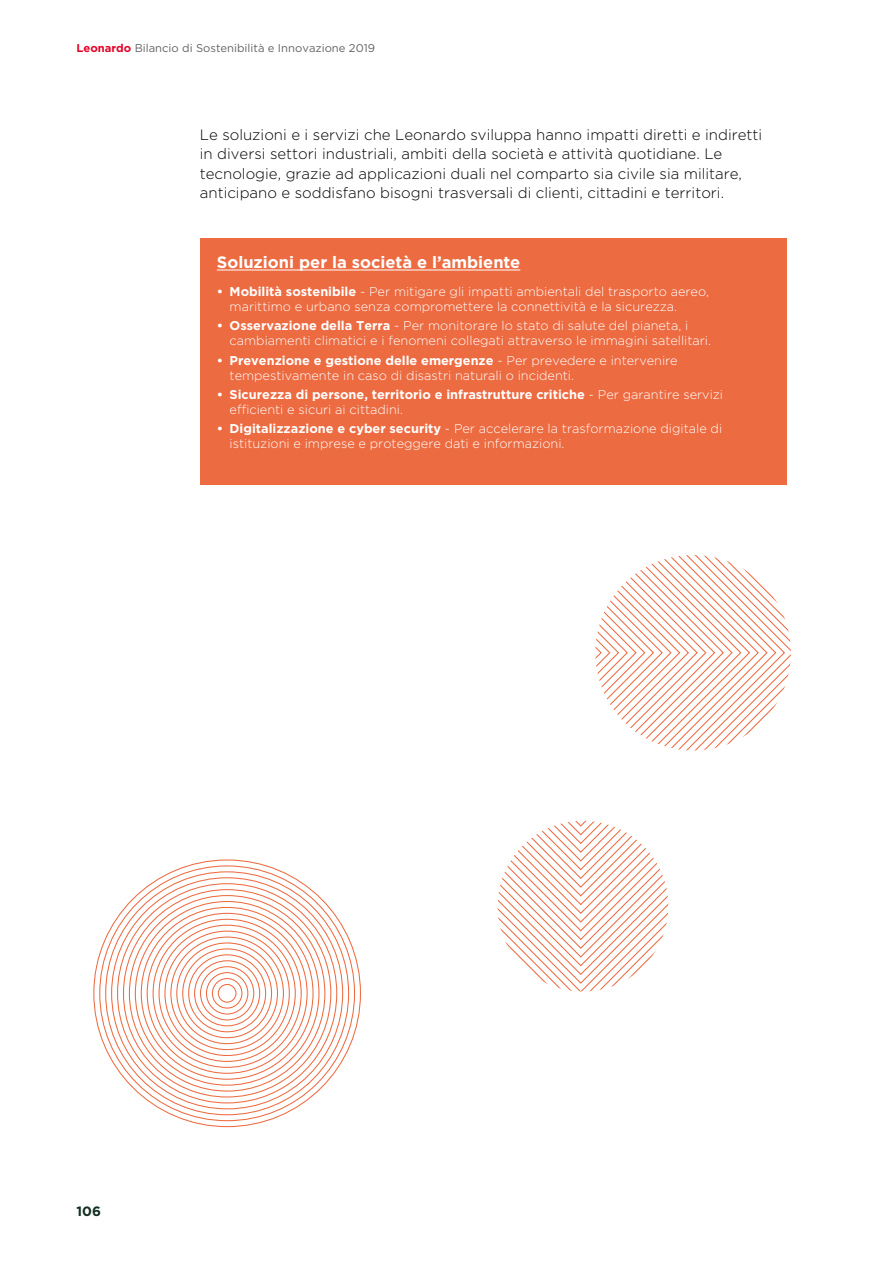
<style>
.page{position:relative;width:893px;height:1263px;background:#fff}
.page>*{position:absolute;margin:0;border:0;box-sizing:border-box;transform-origin:0 0}
.t1{font:700 16.5px "Gotham";color:#fff}
.t2{font:300 15px/19.5px "Gotham";color:#000}
.t3{font:700 13.5px "Gotham";color:#112e21}
.t4{font:300 12.75px/15px "Gotham";color:#fff}
.t5{font:700 12.75px/15px "Gotham";color:#fff}
.t6{font:11.25px "Gotham";color:#646363}
.s1{font-weight:700;color:#e40428}
.s2{font-weight:700}
.s3{font-weight:300}
</style>
<div class="page">
<div style="left:200px;top:238px;width:587px;height:247px;background:#ed6b41"></div>
<hr style="left:217px;top:270px;width:303px;height:1px;background:#fff">
<svg style="left:93px;top:859px;width:268px;height:269px"></svg>
<svg style="left:595px;top:555px;width:196px;height:196px"></svg>
<svg style="left:497px;top:821px;width:172px;height:171px"></svg>
<p class="t6" style="left:77px;top:40px;width:300px"><span class="s1">Leonardo</span> Bilancio di Sostenibilità e Innovazione 2019</p>
<p class="t2" style="left:200px;top:124px;width:564px">Le soluzioni e i servizi che Leonardo sviluppa hanno impatti diretti e indiretti in diversi settori industriali, ambiti della società e attività quotidiane. Le tecnologie, grazie ad applicazioni duali nel comparto sia civile sia militare, anticipano e soddisfano bisogni trasversali di clienti, cittadini e territori.</p>
<p class="t1" style="left:217px;top:252px;width:305px">Soluzioni per la società e l’ambiente</p>
<p class="t4" style="left:230px;top:284px;width:481px;text-indent:-13px"><span class="s2">• Mobilità sostenibile</span> - Per mitigare gli impatti ambientali del trasporto aereo, marittimo e urbano senza compromettere la connettività e la sicurezza.</p>
<p class="t4" style="left:230px;top:318px;width:483px;text-indent:-13px"><span class="s2">• Osservazione della Terra</span> - Per monitorare lo stato di salute del pianeta, i cambiamenti climatici e i fenomeni collegati attraverso le immagini satellitari.</p>
<p class="t4" style="left:230px;top:352px;width:450px;text-indent:-13px"><span class="s2">• Prevenzione e gestione delle emergenze</span> - Per prevedere e intervenire tempestivamente in caso di disastri naturali o incidenti.</p>
<p class="t5" style="left:230px;top:387px;width:495px;text-indent:-13px">• Sicurezza di persone, territorio e infrastrutture critiche <span class="s3">- Per garantire servizi efficienti e sicuri ai cittadini.</span></p>
<p class="t4" style="left:230px;top:421px;width:494px;text-indent:-13px"><span class="s2">• Digitalizzazione e cyber security</span> - Per accelerare la trasformazione digitale di istituzioni e imprese e proteggere dati e informazioni.</p>
<p class="t3" style="left:77px;top:1202px;width:26px">106</p>
</div>
